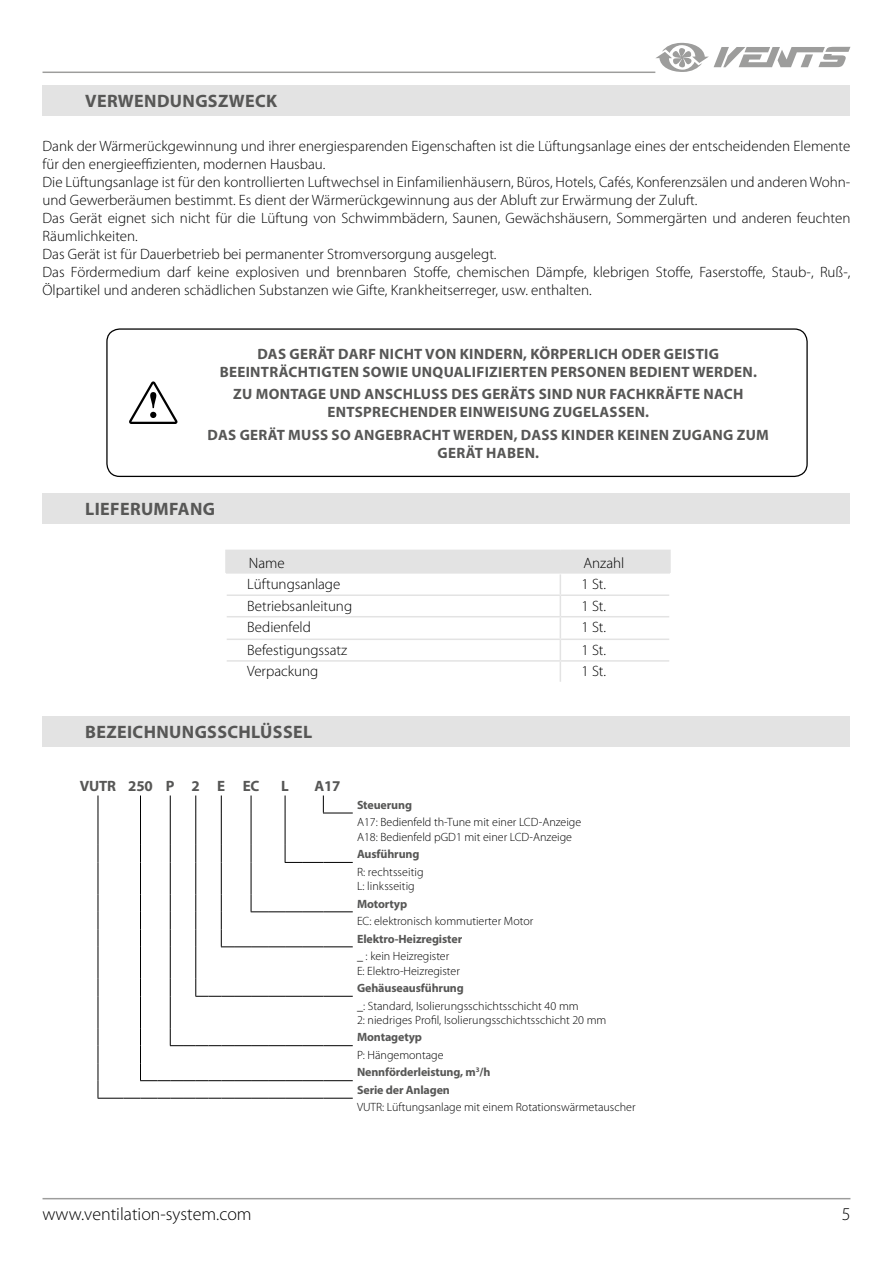
<style>
.page{position:relative;width:893px;height:1263px;background:#fff}
.page>*{position:absolute;margin:0;border:0;box-sizing:border-box;transform-origin:0 0}
.t1{font:700 18px "Myriad Pro";letter-spacing:.02em;color:#575756}
.t2{font:300 18px "Myriad Pro";color:#000}
.t3{font:300 15px/18px "Myriad Pro";color:#000}
.t4{font:700 15px/18px "Myriad Pro";letter-spacing:.02em;color:#575756;text-align:center}
.t5{font:700 15px "Myriad Pro";letter-spacing:-.01em;color:#575756}
.t6{font:300 12px/14.4px "Myriad Pro";color:#000}
.t7{font:700 12px/17.5px "Myriad Pro";letter-spacing:-.01em;color:#575756}
.s1{font-weight:300;color:#000}
</style>
<div class="page">
<hr style="left:43px;top:1198px;width:807px;height:1px;background:#9d9d9c">
<hr style="left:43px;top:72px;width:612px;height:1px;background:#9d9d9c">
<svg style="left:655px;top:43px;width:195px;height:29px"></svg>
<div style="left:43px;top:493px;width:807px;height:31px;background:#e3e3e3"></div>
<div style="left:43px;top:716px;width:807px;height:31px;background:#e3e3e3"></div>
<div style="left:43px;top:85px;width:807px;height:31px;background:#e3e3e3"></div>
<div style="left:106px;top:328px;width:702px;height:149px;border:1px solid #000;border-radius:13px"></div>
<svg style="left:129px;top:381px;width:49px;height:43px"></svg>
<svg style="left:323px;top:795px;width:1px;height:18px"></svg>
<hr style="left:323px;top:813px;width:30px;height:1px;background:#000">
<svg style="left:251px;top:795px;width:1px;height:18px"></svg>
<hr style="left:251px;top:813px;width:1px;height:32px;background:#000">
<svg style="left:251px;top:845px;width:1px;height:17px"></svg>
<hr style="left:251px;top:862px;width:1px;height:32px;background:#000">
<hr style="left:323px;top:911px;width:30px;height:1px;background:#000">
<svg style="left:195px;top:795px;width:1px;height:18px"></svg>
<hr style="left:195px;top:813px;width:1px;height:32px;background:#000">
<svg style="left:195px;top:845px;width:1px;height:17px"></svg>
<hr style="left:195px;top:862px;width:1px;height:32px;background:#000">
<svg style="left:195px;top:894px;width:1px;height:53px"></svg>
<hr style="left:195px;top:947px;width:1px;height:32px;background:#000">
<svg style="left:195px;top:979px;width:128px;height:18px"></svg>
<hr style="left:323px;top:996px;width:30px;height:1px;background:#000">
<svg style="left:140px;top:795px;width:1px;height:18px"></svg>
<hr style="left:140px;top:813px;width:1px;height:32px;background:#000">
<svg style="left:140px;top:845px;width:1px;height:17px"></svg>
<hr style="left:140px;top:862px;width:1px;height:32px;background:#000">
<svg style="left:140px;top:894px;width:1px;height:53px"></svg>
<hr style="left:140px;top:947px;width:1px;height:32px;background:#000">
<svg style="left:140px;top:979px;width:1px;height:17px"></svg>
<hr style="left:140px;top:996px;width:1px;height:32px;background:#000">
<hr style="left:323px;top:1080px;width:30px;height:1px;background:#000">
<svg style="left:98px;top:795px;width:1px;height:18px"></svg>
<hr style="left:98px;top:813px;width:1px;height:32px;background:#000">
<svg style="left:98px;top:845px;width:1px;height:17px"></svg>
<hr style="left:98px;top:862px;width:1px;height:32px;background:#000">
<svg style="left:98px;top:894px;width:1px;height:53px"></svg>
<hr style="left:98px;top:947px;width:1px;height:32px;background:#000">
<svg style="left:98px;top:979px;width:1px;height:17px"></svg>
<hr style="left:98px;top:996px;width:1px;height:32px;background:#000">
<hr style="left:323px;top:1098px;width:30px;height:1px;background:#000">
<svg style="left:221px;top:795px;width:1px;height:18px"></svg>
<hr style="left:221px;top:813px;width:1px;height:32px;background:#000">
<svg style="left:221px;top:845px;width:1px;height:17px"></svg>
<hr style="left:221px;top:862px;width:1px;height:32px;background:#000">
<svg style="left:221px;top:894px;width:102px;height:53px"></svg>
<hr style="left:323px;top:946px;width:30px;height:1px;background:#000">
<svg style="left:170px;top:795px;width:1px;height:18px"></svg>
<hr style="left:170px;top:813px;width:1px;height:32px;background:#000">
<svg style="left:170px;top:845px;width:1px;height:17px"></svg>
<hr style="left:170px;top:862px;width:1px;height:32px;background:#000">
<svg style="left:170px;top:894px;width:1px;height:53px"></svg>
<hr style="left:170px;top:947px;width:1px;height:32px;background:#000">
<svg style="left:170px;top:979px;width:1px;height:17px"></svg>
<hr style="left:170px;top:996px;width:1px;height:32px;background:#000">
<svg style="left:98px;top:1028px;width:225px;height:71px"></svg>
<hr style="left:323px;top:1045px;width:30px;height:1px;background:#000">
<svg style="left:285px;top:795px;width:1px;height:18px"></svg>
<hr style="left:285px;top:813px;width:1px;height:32px;background:#000">
<svg style="left:285px;top:845px;width:38px;height:18px"></svg>
<hr style="left:323px;top:862px;width:30px;height:1px;background:#000">
<hr style="left:225px;top:550px;width:335px;height:1px;background:#e3e3e3">
<hr style="left:225px;top:551px;width:2px;height:22px;background:#e3e3e3">
<hr style="left:560px;top:550px;width:111px;height:1px;background:#e3e3e3">
<hr style="left:669px;top:551px;width:2px;height:22px;background:#e3e3e3">
<svg style="left:226px;top:551px;width:444px;height:131px"></svg>
<p class="t1" style="left:85px;top:89px;width:194px">VERWENDUNGSZWECK</p>
<p class="t3" style="left:43px;top:137px;width:809px">Dank der Wärmerückgewinnung und ihrer energiesparenden Eigenschaften ist die Lüftungsanlage eines der entscheidenden Elemente für den energieeffizienten, modernen Hausbau.<br>Die Lüftungsanlage ist für den kontrollierten Luftwechsel in Einfamilienhäusern, Büros, Hotels, Cafés, Konferenzsälen und anderen Wohn&shy;und Gewerberäumen bestimmt. Es dient der Wärmerückgewinnung aus der Abluft zur Erwärmung der Zuluft.<br>Das Gerät eignet sich nicht für die Lüftung von Schwimmbädern, Saunen, Gewächshäusern, Sommergärten und anderen feuchten Räumlichkeiten.<br>Das Gerät ist für Dauerbetrieb bei permanenter Stromversorgung ausgelegt.<br>Das Fördermedium darf keine explosiven und brennbaren Stoffe, chemischen Dämpfe, klebrigen Stoffe, Faserstoffe, Staub-, Ruß-, Ölpartikel und anderen schädlichen Substanzen wie Gifte, Krankheitserreger, usw. enthalten.</p>
<p class="t4" style="left:220px;top:345px;width:539px">DAS GERÄT DARF NICHT VON KINDERN, KÖRPERLICH ODER GEISTIG<br>BEEINTRÄCHTIGTEN SOWIE UNQUALIFIZIERTEN PERSONEN BEDIENT WERDEN.</p>
<p class="t4" style="left:233px;top:385px;width:512px">ZU MONTAGE UND ANSCHLUSS DES GERÄTS SIND NUR FACHKRÄFTE NACH<br>ENTSPRECHENDER EINWEISUNG ZUGELASSEN.</p>
<p class="t4" style="left:208px;top:425px;width:563px">DAS GERÄT MUSS SO ANGEBRACHT WERDEN, DASS KINDER KEINEN ZUGANG ZUM<br>GERÄT HABEN.</p>
<p class="t1" style="left:85px;top:498px;width:131px">LIEFERUMFANG</p>
<p class="t3" style="left:249px;top:554px;width:37px">Name</p>
<p class="t3" style="left:583px;top:554px;width:42px">Anzahl</p>
<p class="t3" style="left:247px;top:575px;width:95px">Lüftungsanlage</p>
<p class="t3" style="left:582px;top:575px;width:26px">1 St.</p>
<p class="t3" style="left:247px;top:597px;width:106px">Betriebsanleitung</p>
<p class="t3" style="left:582px;top:597px;width:26px">1 St.</p>
<p class="t3" style="left:247px;top:618px;width:65px">Bedienfeld</p>
<p class="t3" style="left:582px;top:618px;width:26px">1 St.</p>
<p class="t3" style="left:247px;top:641px;width:102px">Befestigungssatz</p>
<p class="t3" style="left:582px;top:641px;width:26px">1 St.</p>
<p class="t3" style="left:247px;top:663px;width:73px">Verpackung</p>
<p class="t3" style="left:582px;top:663px;width:26px">1 St.</p>
<p class="t1" style="left:85px;top:720px;width:229px">BEZEICHNUNGSSCHLÜSSEL</p>
<p class="t5" style="left:80px;top:776px;width:181px">VUTR 250 P 2 E EC</p>
<p class="t4" style="left:281px;top:777px;width:9px">L</p>
<p class="t4" style="left:314px;top:777px;width:28px">A17</p>
<p class="t7" style="left:357px;top:795px;width:57px">Steuerung</p>
<p class="t6" style="left:357px;top:815px;width:226px">A17: Bedienfeld th-Tune mit einer LCD-Anzeige<br>A18: Bedienfeld pGD1 mit einer LCD-Anzeige</p>
<p class="t7" style="left:357px;top:845px;width:64px">Ausführung</p>
<p class="t6" style="left:357px;top:865px;width:68px">R: rechtsseitig<br>L: linksseitig</p>
<p class="t7" style="left:357px;top:894px;width:52px">Motortyp</p>
<p class="t6" style="left:357px;top:914px;width:178px">EC: elektronisch kommutierter Motor</p>
<p class="t7" style="left:357px;top:929px;width:107px">Elektro-Heizregister</p>
<p class="t6" style="left:357px;top:949px;width:104px">_ : kein Heizregister<br>E: Elektro-Heizregister</p>
<p class="t7" style="left:357px;top:979px;width:108px">Gehäuseausführung</p>
<p class="t6" style="left:357px;top:998px;width:251px">_: Standard, Isolierungsschichtsschicht 40 mm<br>2: niedriges Profil, Isolierungsschichtsschicht 20 mm</p>
<p class="t7" style="left:357px;top:1028px;width:67px">Montagetyp</p>
<p class="t7" style="left:357px;top:1046px;width:135px"><span class="s1">P: Hängemontage<br></span>Nennförderleistung, m<sup>3</sup>/h<br>Serie der Anlagen</p>
<p class="t6" style="left:357px;top:1100px;width:280px">VUTR: Lüftungsanlage mit einem Rotationswärmetauscher</p>
<p class="t2" style="left:43px;top:1204px;width:211px">www.ventilation-system.com</p>
<p class="t2" style="left:842px;top:1204px;width:10px">5</p>
</div>
